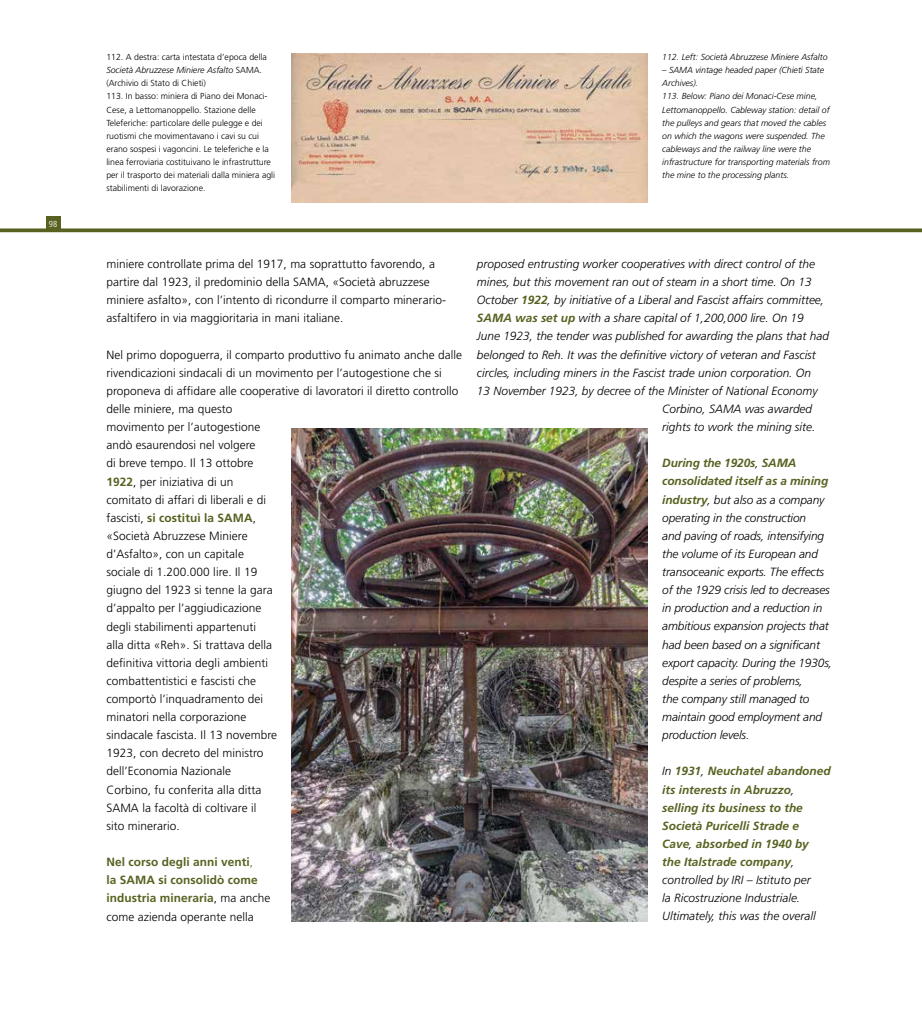
<style>
.page{position:relative;width:922px;height:1010px;background:#fff}
.page>*{position:absolute;margin:0;border:0;box-sizing:border-box;transform-origin:0 0}
.t1{font:300 11.88px/18.1px "Frutiger";letter-spacing:.005em;color:#000}
.t2{font:italic 300 11.88px/18.1px "Frutiger";color:#000}
.t3{font:italic 700 11.88px/18.1px "Frutiger";color:#596120}
.t4{font:700 11.88px/18.1px "Frutiger";letter-spacing:.005em;color:#596120}
.t5{font:300 8.75px/13.1px "Frutiger";color:#000}
.t6{font:italic 300 8.75px/13.1px "Frutiger";color:#000}
.t7{font:300 condensed 8.75px "Frutiger";color:#fff}
.s1{font-style:italic}
.s2{font-weight:700;color:#596120}
.s3{font-weight:300}
.s4{font-weight:300;color:#000}
</style>
<div class="page">
<div style="left:46px;top:216px;width:14px;height:14px;background:#596120"></div>
<svg style="left:0;top:228px;width:921px;height:4px;background:#6c7339"></svg>
<img style="left:291px;top:53px;width:356px;height:149px">
<img style="left:292px;top:429px;width:355px;height:492px">
<p class="t7" style="left:49px;top:219px;width:10px">98</p>
<p class="t5" style="left:106px;top:50px;width:170px">112. A destra: carta intestata d’epoca della <span class="s1">Società Abruzzese Miniere Asfalto</span> SAMA. (Archivio di Stato di Chieti)<br>113. In basso: miniera di Piano dei Monaci-Cese, a Lettomanoppello. Stazione delle Teleferiche: particolare delle pulegge e dei ruotismi che movimentavano i cavi su cui erano sospesi i vagoncini. Le teleferiche e la linea ferroviaria costituivano le infrastrutture per il trasporto dei materiali dalla miniera agli stabilimenti di lavorazione.</p>
<p class="t6" style="left:662px;top:50px;width:167px">112. Left: Società Abruzzese Miniere Asfalto</p>
<p class="t6" style="left:662px;top:64px;width:169px">– SAMA vintage headed paper (Chieti State Archives).<br>113. Below: Piano dei Monaci-Cese mine, Lettomanoppello. Cableway station: detail of the pulleys and gears that moved the cables on which the wagons were suspended. The cableways and the railway line were the infrastructure for transporting materials from the mine to the processing plants.</p>
<p class="t1" style="left:106px;top:255px;width:341px">miniere controllate prima del 1917, ma soprattutto favorendo, a partire dal 1923, il predominio della SAMA, «Società abruzzese miniere asfalto», con l’intento di ricondurre il comparto minerario&shy;asfaltifero in via maggioritaria in mani italiane.</p>
<p class="t1" style="left:106px;top:345px;width:357px">Nel primo dopoguerra, il comparto produttivo fu animato anche dalle rivendicazioni sindacali di un movimento per l’autogestione che si proponeva di affidare alle cooperative di lavoratori il diretto controllo delle miniere, ma questo<br>movimento per l’autogestione<br>andò esaurendosi nel volgere<br>di breve tempo. Il 13 ottobre<br><span class="s2">1922</span>, per iniziativa di un<br>comitato di affari di liberali e di<br>fascisti, <span class="s2">si costituì la SAMA</span>,<br>«Società Abruzzese Miniere<br>d’Asfalto», con un capitale<br>sociale di 1.200.000 lire. Il 19<br>giugno del 1923 si tenne la gara<br>d’appalto per l’aggiudicazione<br>degli stabilimenti appartenuti<br>alla ditta «Reh». Si trattava della<br>definitiva vittoria degli ambienti<br>combattentistici e fascisti che<br>comportò l’inquadramento dei<br>minatori nella corporazione<br>sindacale fascista. Il 13 novembre<br>1923, con decreto del ministro<br>dell’Economia Nazionale<br>Corbino, fu conferita alla ditta<br>SAMA la facoltà di coltivare il<br>sito minerario.</p>
<p class="t4" style="left:106px;top:853px;width:165px">Nel corso degli anni venti<span class="s3">,<br></span>la SAMA si consolidò come industria mineraria<span class="s4">, ma anche come azienda operante nella</span></p>
<p class="t2" style="left:477px;top:255px;width:339px">proposed entrusting worker cooperatives with direct control of the</p>
<p class="t2" style="left:477px;top:273px;width:336px">mines, but this movement ran out of steam in a short time. On 13</p>
<p class="t2" style="left:477px;top:291px;width:348px">October <span class="s2">1922</span>, by initiative of a Liberal and Fascist affairs committee,</p>
<p class="t2" style="left:477px;top:309px;width:328px"><span class="s2">SAMA was set up</span> with a share capital of 1,200,000 lire. On 19</p>
<p class="t2" style="left:477px;top:327px;width:353px">June 1923, the tender was published for awarding the plans that had</p>
<p class="t2" style="left:477px;top:345px;width:340px">belonged to Reh. It was the definitive victory of veteran and Fascist</p>
<p class="t2" style="left:477px;top:363px;width:335px">circles, including miners in the Fascist trade union corporation. On</p>
<p class="t2" style="left:477px;top:381px;width:342px">13 November 1923, by decree of the Minister of National Economy</p>
<p class="t2" style="left:662px;top:400px;width:151px">Corbino, SAMA was awarded</p>
<p class="t2" style="left:662px;top:418px;width:155px">rights to work the mining site.</p>
<p class="t2" style="left:662px;top:454px;width:171px"><span class="s2">During the 1920s</span>, <span class="s2">SAMA consolidated itself as a mining industry</span>, but also as a company operating in the construction<br>and paving of roads, intensifying the volume of its European and transoceanic exports. The effects of the 1929 crisis led to decreases in production and a reduction in ambitious expansion projects that had been based on a significant export capacity. During the 1930s, despite a series of problems,<br>the company still managed to maintain good employment and production levels.</p>
<p class="t3" style="left:662px;top:762px;width:170px"><span class="s4">In</span> 1931<span class="s4">,</span> Neuchatel abandoned its interests in Abruzzo<span class="s4">, </span>selling its business to the<br>Società Puricelli Strade e<br>Cave<span class="s4">,</span> absorbed in 1940 by<br>the Italstrade company<span class="s4">, controlled by IRI – Istituto per<br>la Ricostruzione Industriale.<br>Ultimately, this was the overall</span></p>
</div>
